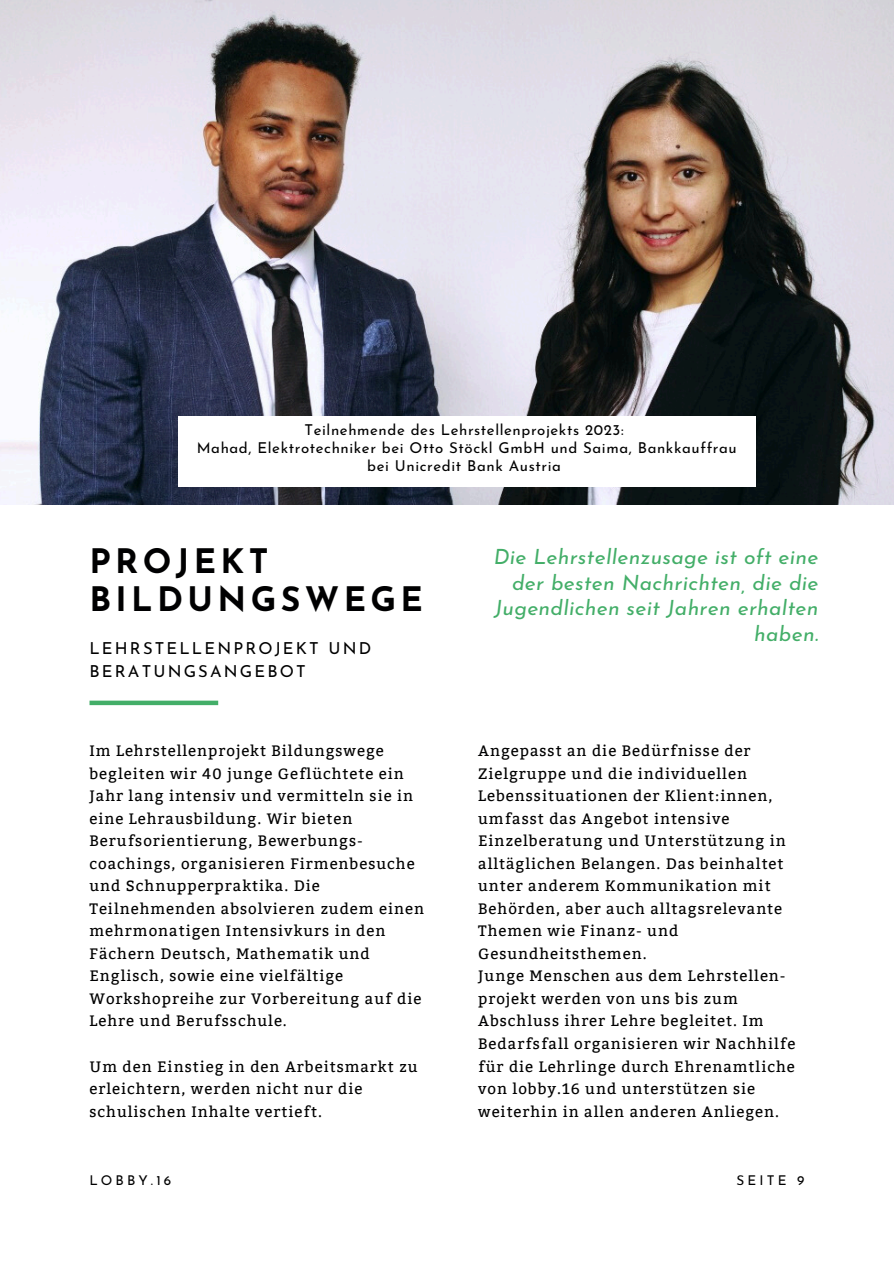
<style>
.page{position:relative;width:894px;height:1264px;background:#fff}
.page>*{position:absolute;margin:0;border:0;box-sizing:border-box;transform-origin:0 0}
.t1{font:700 33.75px/37.2px "Josefin Sans";letter-spacing:.13em;color:#000001}
.t2{font:italic 21px/25.8px "Josefin Sans";letter-spacing:.015em;color:#43ae68;text-align:right}
.t3{font:16.5px/22.5px "Josefin Sans";letter-spacing:.13em;color:#000}
.t4{font:15px/22.5px "Bitter";letter-spacing:.065em;color:#000001}
.t5{font:15px/18px "Josefin Sans";letter-spacing:.04em;color:#000;text-align:center}
.t6{font:13.5px "Josefin Sans";letter-spacing:.23em;color:#000001}
</style>
<div class="page">
<img style="left:0;top:0;width:893px;height:504px">
<div style="left:89px;top:700px;width:129px;height:5px;background:#43ae68"></div>
<div style="left:178px;top:416px;width:577px;height:70px;background:#fff"></div>
<h4 class="t5" style="left:197px;top:422px;width:541px">Teilnehmende des Lehrstellenprojekts 2023:<br>Mahad, Elektrotechniker bei Otto Stöckl GmbH und Saima, Bankkauffrau bei Unicredit Bank Austria</h4>
<h4 class="t1" style="left:89px;top:546px;width:335px">PROJEKT<br>BILDUNGSWEGE</h4>
<h4 class="t3" style="left:89px;top:638px;width:283px">LEHRSTELLENPROJEKT UND<br>BERATUNGSANGEBOT</h4>
<h1 class="t4" style="left:89px;top:740px;width:336px">Im Lehrstellenprojekt Bildungswege begleiten wir 40 junge Geflüchtete ein Jahr lang intensiv und vermitteln sie in eine Lehrausbildung. Wir bieten Berufsorientierung, Bewerbungs&shy;coachings, organisieren Firmenbesuche und Schnupperpraktika. Die Teilnehmenden absolvieren zudem einen mehrmonatigen Intensivkurs in den Fächern Deutsch, Mathematik und Englisch, sowie eine vielfältige Workshopreihe zur Vorbereitung auf die Lehre und Berufsschule.</h1>
<h3 class="t4" style="left:89px;top:1055px;width:329px">Um den Einstieg in den Arbeitsmarkt zu erleichtern, werden nicht nur die schulischen Inhalte vertieft.</h3>
<h4 class="t2" style="left:493px;top:545px;width:326px">Die Lehrstellenzusage ist oft eine der besten Nachrichten, die die<br>Jugendlichen seit Jahren erhalten haben.</h4>
<h2 class="t4" style="left:478px;top:740px;width:318px">Angepasst an die Bedürfnisse der Zielgruppe und die individuellen Lebenssituationen der Klient:innen, umfasst das Angebot intensive Einzelberatung und Unterstützung in alltäglichen Belangen. Das beinhaltet unter anderem Kommunikation mit Behörden, aber auch alltagsrelevante Themen wie Finanz- und Gesundheitsthemen.<br>Junge Menschen aus dem Lehrstellen&shy;projekt werden von uns bis zum Abschluss ihrer Lehre begleitet. Im Bedarfsfall organisieren wir Nachhilfe für die Lehrlinge durch Ehrenamtliche von lobby.16 und unterstützen sie weiterhin in allen anderen Anliegen.</h2>
<p class="t6" style="left:89px;top:1174px;width:83px">LOBBY.16</p>
<p class="t6" style="left:736px;top:1174px;width:69px">SEITE 9</p>
</div>
